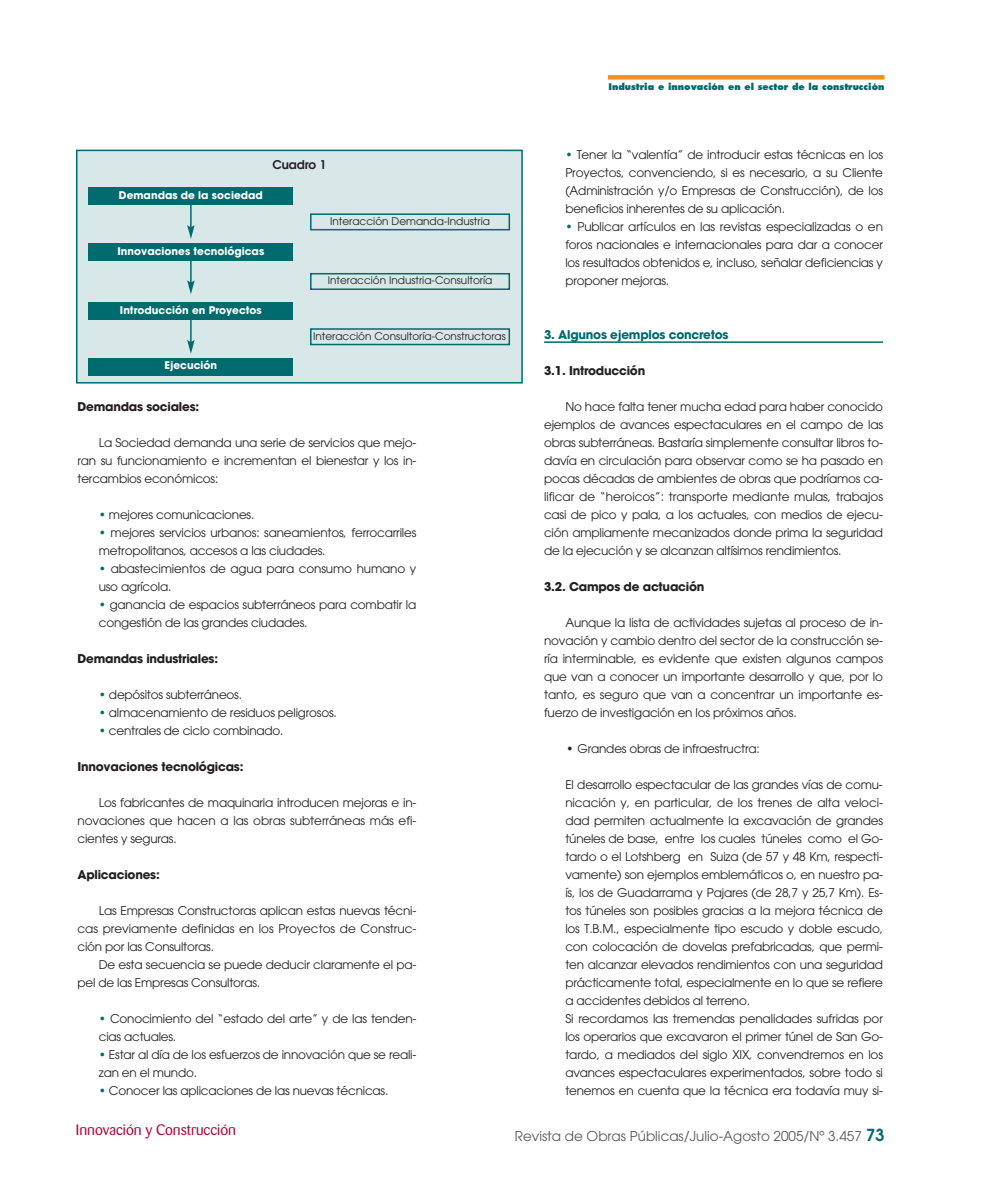
<style>
.page{position:relative;width:983px;height:1195px;background:#fff}
.page>*{position:absolute;margin:0;border:0;box-sizing:border-box;transform-origin:0 0}
.t1{font:15px "Barmeno";color:#b30738}
.t2{font:13.5px "Avant Garde";color:#58595b}
.t3{font:12px/18px "Avant Garde";letter-spacing:-.015em;color:#231f20;text-align:justify}
.t4{font:700 12px "Avant Garde";letter-spacing:-.02em;color:#231f20}
.t5{font:700 12px "Avant Garde";letter-spacing:-.02em;color:#006b6e}
.t6{font:600 12px "Avant Garde";color:#231f20}
.t7{font:10.5px "Avant Garde";color:#231f20}
.t8{font:700 10.5px "Avant Garde";color:#fff}
.t9{font:800 9px "Futura";color:#006b6e}
.s1{color:#006b6e}
.s2{font-weight:700}
.s3{font-weight:600;font-size:16.5px;color:#006b6e}
</style>
<div class="page">
<div style="left:607px;top:75px;width:277px;height:5px;background:#f78f1e"></div>
<hr style="left:544px;top:341px;width:338px;height:2px;background:#006b6e">
<div style="left:77px;top:150px;width:445px;height:233px;background:#d8e7e7"></div>
<div style="left:76px;top:150px;width:446px;height:233px;border:2px solid #006b6e"></div>
<div style="left:89px;top:188px;width:204px;height:17px;background:#006b6e"></div>
<div style="left:89px;top:243px;width:204px;height:17px;background:#006b6e"></div>
<div style="left:89px;top:303px;width:204px;height:17px;background:#006b6e"></div>
<div style="left:89px;top:358px;width:204px;height:17px;background:#006b6e"></div>
<div style="left:310px;top:213px;width:200px;height:17px;border:2px solid #006b6e"></div>
<div style="left:310px;top:273px;width:200px;height:17px;border:2px solid #006b6e"></div>
<div style="left:310px;top:328px;width:200px;height:17px;border:2px solid #006b6e"></div>
<svg style="left:187px;top:205px;width:7px;height:34px"></svg>
<svg style="left:187px;top:260px;width:7px;height:34px"></svg>
<svg style="left:187px;top:320px;width:7px;height:34px"></svg>
<p class="t9" style="left:608px;top:83px;width:277px">Industria e innovación en el sector de la construcción</p>
<p class="t6" style="left:272px;top:160px;width:55px">Cuadro 1</p>
<p class="t8" style="left:119px;top:192px;width:145px">Demandas de la sociedad</p>
<p class="t8" style="left:117px;top:247px;width:148px">Innovaciones tecnológicas</p>
<p class="t8" style="left:120px;top:306px;width:143px">Introducción en Proyectos</p>
<p class="t8" style="left:164px;top:362px;width:54px">Ejecución</p>
<p class="t7" style="left:330px;top:217px;width:161px">Interacción Demanda-Industria</p>
<p class="t7" style="left:327px;top:277px;width:166px">Interacción Industria-Consultoría</p>
<p class="t7" style="left:313px;top:332px;width:194px">Interacción Consultoría-Constructoras</p>
<p class="t4" style="left:77px;top:402px;width:123px">Demandas sociales:</p>
<p class="t3" style="left:77px;top:435px;width:340px;text-indent:21px">La Sociedad demanda una serie de servicios que mejo&shy;ran su funcionamiento e incrementan el bienestar y los in&shy;tercambios económicos:</p>
<p class="t3" style="left:99px;top:507px;width:157px"><span class="s1">•</span> mejores comunicaciones.</p>
<p class="t3" style="left:99px;top:525px;width:319px"><span class="s1">•</span> mejores servicios urbanos: saneamientos, ferrocarriles metropolitanos, accesos a las ciudades.</p>
<p class="t3" style="left:99px;top:561px;width:319px"><span class="s1">•</span> abastecimientos de agua para consumo humano y uso agrícola.</p>
<p class="t3" style="left:99px;top:597px;width:319px"><span class="s1">•</span> ganancia de espacios subterráneos para combatir la congestión de las grandes ciudades.</p>
<p class="t4" style="left:77px;top:654px;width:142px">Demandas industriales:</p>
<p class="t3" style="left:99px;top:687px;width:145px"><span class="s1">•</span> depósitos subterráneos.</p>
<p class="t3" style="left:99px;top:705px;width:239px"><span class="s1">•</span> almacenamiento de residuos peligrosos.</p>
<p class="t3" style="left:99px;top:723px;width:186px"><span class="s1">•</span> centrales de ciclo combinado.</p>
<p class="t4" style="left:77px;top:762px;width:167px">Innovaciones tecnológicas:</p>
<p class="t3" style="left:77px;top:795px;width:340px;text-indent:21px">Los fabricantes de maquinaria introducen mejoras e in&shy;novaciones que hacen a las obras subterráneas más efi&shy;cientes y seguras.</p>
<p class="t4" style="left:77px;top:870px;width:84px">Aplicaciones:</p>
<p class="t3" style="left:77px;top:903px;width:340px;text-indent:21px">Las Empresas Constructoras aplican estas nuevas técni&shy;cas previamente definidas en los Proyectos de Construc&shy;ción por las Consultoras.</p>
<p class="t3" style="left:77px;top:957px;width:340px;text-indent:21px">De esta secuencia se puede deducir claramente el pa&shy;pel de las Empresas Consultoras.</p>
<p class="t3" style="left:99px;top:1011px;width:319px"><span class="s1">•</span> Conocimiento del “estado del arte” y de las tenden&shy;cias actuales.</p>
<p class="t3" style="left:99px;top:1047px;width:319px"><span class="s1">•</span> Estar al día de los esfuerzos de innovación que se reali&shy;zan en el mundo.</p>
<p class="t3" style="left:99px;top:1083px;width:291px"><span class="s1">•</span> Conocer las aplicaciones de las nuevas técnicas.</p>
<p class="t3" style="left:565px;top:147px;width:319px"><span class="s1">•</span> Tener la “valentía” de introducir estas técnicas en los Proyectos, convenciendo, si es necesario, a su Cliente (Administración y/o Empresas de Construcción), de los beneficios inherentes de su aplicación.</p>
<p class="t3" style="left:565px;top:219px;width:319px"><span class="s1">•</span> Publicar artículos en las revistas especializadas o en foros nacionales e internacionales para dar a conocer los resultados obtenidos e, incluso, señalar deficiencias y proponer mejoras.</p>
<p class="t5" style="left:544px;top:330px;width:186px">3. Algunos ejemplos concretos</p>
<p class="t4" style="left:544px;top:366px;width:103px">3.1. Introducción</p>
<p class="t3" style="left:544px;top:399px;width:340px;text-indent:21px">No hace falta tener mucha edad para haber conocido ejemplos de avances espectaculares en el campo de las obras subterráneas. Bastaría simplemente consultar libros to&shy;davía en circulación para observar como se ha pasado en pocas décadas de ambientes de obras que podríamos ca&shy;lificar de “heroicos”: transporte mediante mulas, trabajos casi de pico y pala, a los actuales, con medios de ejecu&shy;ción ampliamente mecanizados donde prima la seguridad de la ejecución y se alcanzan altísimos rendimientos.</p>
<p class="t4" style="left:544px;top:582px;width:162px">3.2. Campos de actuación</p>
<p class="t3" style="left:544px;top:615px;width:340px;text-indent:21px">Aunque la lista de actividades sujetas al proceso de in&shy;novación y cambio dentro del sector de la construcción se&shy;ría interminable, es evidente que existen algunos campos que van a conocer un importante desarrollo y que, por lo tanto, es seguro que van a concentrar un importante es&shy;fuerzo de investigación en los próximos años.</p>
<p class="t3" style="left:565px;top:741px;width:196px"><span class="s2">•</span> Grandes obras de infraestructra:</p>
<p class="t3" style="left:565px;top:777px;width:319px;text-align:left">El desarrollo espectacular de las grandes vías de comu&shy;nicación y, en particular, de los trenes de alta veloci&shy;dad permiten actualmente la excavación de grandes túneles de base, entre los cuales túneles como el Go&shy;tardo o el Lotshberg en Suiza (de 57 y 48 Km, respecti&shy;vamente) son ejemplos emblemáticos o, en nuestro pa&shy;ís, los de Guadarrama y Pajares (de 28,7 y 25,7 Km). Es&shy;tos túneles son posibles gracias a la mejora técnica de los T.B.M., especialmente tipo escudo y doble escudo, con colocación de dovelas prefabricadas, que permi&shy;ten alcanzar elevados rendimientos con una seguridad prácticamente total, especialmente en lo que se refiere a accidentes debidos al terreno.<br>Si recordamos las tremendas penalidades sufridas por los operarios que excavaron el primer túnel de San Go&shy;tardo, a mediados del siglo XIX, convendremos en los avances espectaculares experimentados, sobre todo si tenemos en cuenta que la técnica era todavía muy si-</p>
<p class="t1" style="left:76px;top:1123px;width:161px">Innovación y Construcción</p>
<p class="t2" style="left:514px;top:1131px;width:371px">Revista de Obras Públicas/Julio-Agosto 2005/Nº 3.457 <span class="s3">73</span></p>
</div>
